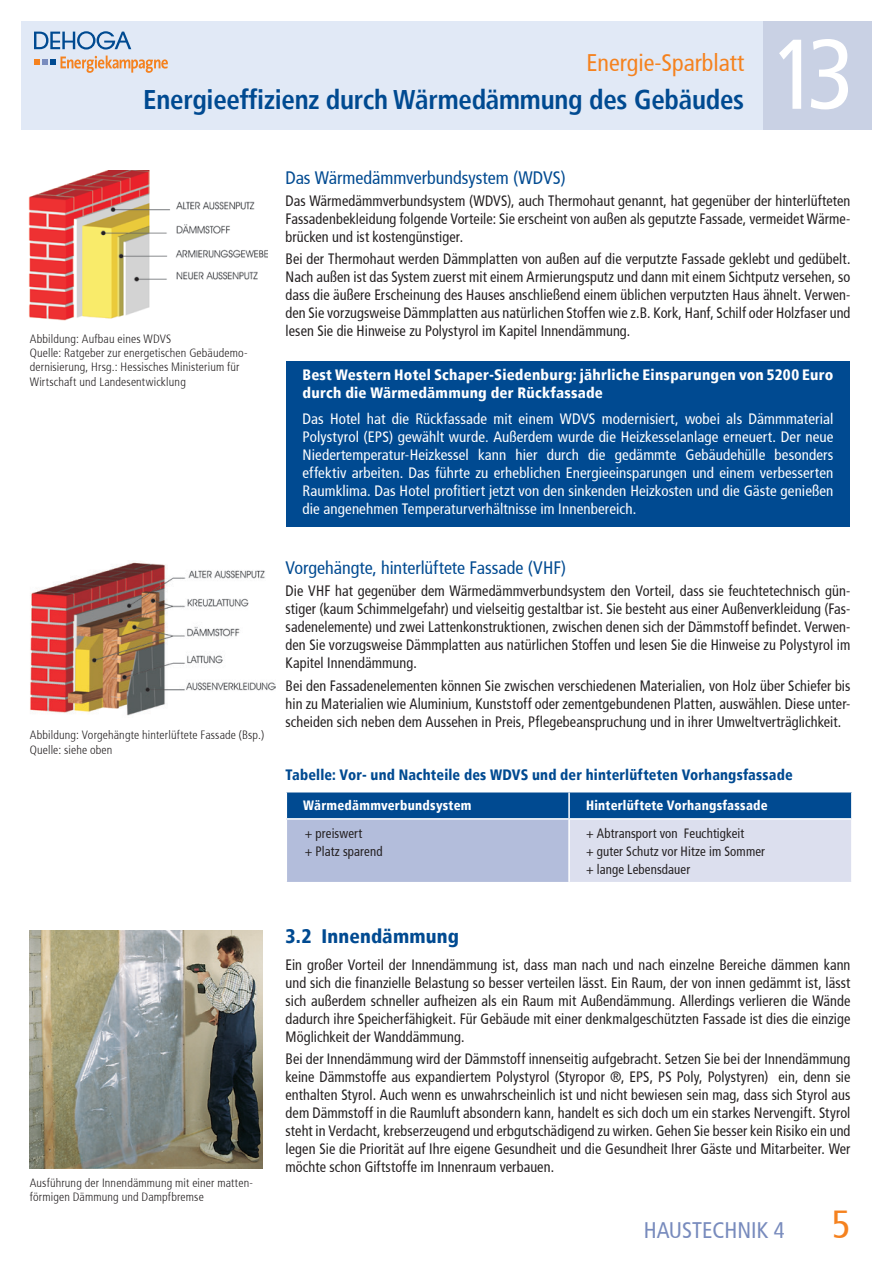
<style>
.page{position:relative;width:893px;height:1263px;background:#fff}
.page>*{position:absolute;margin:0;border:0;box-sizing:border-box;transform-origin:0 0}
.t1{font:condensed 99px "Frutiger";color:#fff}
.t2{font:condensed 39px "Frutiger";color:#f5821f}
.t3{font:700 condensed 27px "Frutiger";letter-spacing:-.01em;color:#004a91}
.t4{font:condensed 24px "Frutiger";color:#f5821f}
.t5{font:condensed 22.5px "Frutiger";color:#788bbd}
.t6{font:900 condensed 19.5px "Frutiger";letter-spacing:.005em;color:#004a91}
.t7{font:condensed 18px "Frutiger";color:#004a91}
.t8{font:condensed 15px/18px "Frutiger";letter-spacing:.005em;color:#231f20;text-align:justify;scale:.95 1}
.t9{font:condensed 15px/18px "Frutiger";letter-spacing:.005em;color:#fff;text-align:justify}
.t10{font:900 condensed 15px/18px "Frutiger";letter-spacing:.015em;color:#fff}
.t11{font:900 condensed 15px "Frutiger";letter-spacing:.015em;color:#004a91;scale:.95 1}
.t12{font:condensed 13.5px/18.3px "Frutiger";letter-spacing:.01em;color:#231f20;scale:.95 1}
.t13{font:900 condensed 13.5px "Frutiger";letter-spacing:.02em;color:#fff;scale:.95 1}
.t14{font:300 condensed 12px/14.4px "Frutiger";letter-spacing:.015em;color:#231f20}
</style>
<div class="page">
<div style="left:21px;top:21px;width:742px;height:109px;background:#e1e9f6"></div>
<svg style="left:34px;top:31px;width:97px;height:19px"></svg>
<svg style="left:34px;top:56px;width:134px;height:17px"></svg>
<div style="left:763px;top:21px;width:109px;height:109px;background:#c9d1e4"></div>
<div style="left:286px;top:361px;width:564px;height:166px;background:#004a91"></div>
<img style="left:30px;top:562px;width:246px;height:154px">
<img style="left:30px;top:930px;width:232px;height:239px">
<img style="left:28px;top:170px;width:240px;height:151px">
<div style="left:286px;top:819px;width:283px;height:64px;background:#b3bddb"></div>
<div style="left:569px;top:819px;width:283px;height:64px;background:#dcdfee"></div>
<div style="left:286px;top:792px;width:565px;height:26px;background:#004a91"></div>
<hr style="left:568px;top:792px;width:2px;height:26px;background:#fff">
<hr style="left:286px;top:818px;width:283px;height:2px;background:#fff">
<hr style="left:286px;top:820px;width:1px;height:62px;background:#fff">
<hr style="left:569px;top:818px;width:284px;height:2px;background:#fff">
<hr style="left:568px;top:820px;width:2px;height:62px;background:#fff">
<hr style="left:851px;top:820px;width:2px;height:62px;background:#fff">
<hr style="left:286px;top:882px;width:283px;height:1px;background:#fff">
<hr style="left:569px;top:882px;width:284px;height:1px;background:#fff">
<h3 class="t4" style="left:586px;top:48px;width:159px">Energie-Sparblatt</h3>
<h3 class="t3" style="left:143px;top:83px;width:602px">Energieeffizienz durch Wärmedämmung des Gebäudes</h3>
<h1 class="t1" style="left:772px;top:17px;width:84px">13</h1>
<p class="t14" style="left:30px;top:331px;width:219px">Abbildung: Aufbau eines WDVS<br>Quelle: Ratgeber zur energetischen Gebäudemo&shy;dernisierung, Hrsg.: Hessisches Ministerium für Wirtschaft und Landesentwicklung</p>
<p class="t14" style="left:30px;top:728px;width:236px">Abbildung: Vorgehängte hinterlüftete Fassade (Bsp.)<br>Quelle: siehe oben</p>
<p class="t14" style="left:30px;top:1175px;width:225px">Ausführung der Innendämmung mit einer matten&shy;förmigen Dämmung und Dampfbremse</p>
<p class="t7" style="left:286px;top:167px;width:282px">Das Wärmedämmverbundsystem (WDVS)</p>
<p class="t8" style="left:286px;top:192px;width:596px">Das Wärmedämmverbundsystem (WDVS), auch Thermohaut genannt, hat gegenüber der hinterlüfteten Fassadenbekleidung folgende Vorteile: Sie erscheint von außen als geputzte Fassade, vermeidet Wärme&shy;brücken und ist kostengünstiger.</p>
<p class="t8" style="left:286px;top:250px;width:596px">Bei der Thermohaut werden Dämmplatten von außen auf die verputzte Fassade geklebt und gedübelt.<br>Nach außen ist das System zuerst mit einem Armierungsputz und dann mit einem Sichtputz versehen, so dass die äußere Erscheinung des Hauses anschließend einem üblichen verputzten Haus ähnelt. Verwen&shy;den Sie vorzugsweise Dämmplatten aus natürlichen Stoffen wie z.B. Kork, Hanf, Schilf oder Holzfaser und lesen Sie die Hinweise zu Polystyrol im Kapitel Innendämmung.</p>
<p class="t10" style="left:303px;top:365px;width:532px">Best Western Hotel Schaper-Siedenburg: jährliche Einsparungen von 5200 Euro durch die Wärmedämmung der Rückfassade</p>
<p class="t9" style="left:303px;top:410px;width:532px">Das Hotel hat die Rückfassade mit einem WDVS modernisiert, wobei als Dämmmaterial Polystyrol (EPS) gewählt wurde. Außerdem wurde die Heizkesselanlage erneuert. Der neue Niedertemperatur-Heizkessel kann hier durch die gedämmte Gebäudehülle besonders effektiv arbeiten. Das führte zu erheblichen Energieeinsparungen und einem verbesserten Raumklima. Das Hotel profitiert jetzt von den sinkenden Heizkosten und die Gäste genießen die angenehmen Temperaturverhältnisse im Innenbereich.</p>
<p class="t7" style="left:286px;top:557px;width:282px">Vorgehängte, hinterlüftete Fassade (VHF)</p>
<p class="t8" style="left:286px;top:582px;width:596px">Die VHF hat gegenüber dem Wärmedämmverbundsystem den Vorteil, dass sie feuchtetechnisch gün&shy;stiger (kaum Schimmelgefahr) und vielseitig gestaltbar ist. Sie besteht aus einer Außenverkleidung (Fas&shy;sadenelemente) und zwei Lattenkonstruktionen, zwischen denen sich der Dämmstoff befindet. Verwen&shy;den Sie vorzugsweise Dämmplatten aus natürlichen Stoffen und lesen Sie die Hinweise zu Polystyrol im Kapitel Innendämmung.</p>
<p class="t8" style="left:286px;top:676px;width:596px">Bei den Fassadenelementen können Sie zwischen verschiedenen Materialien, von Holz über Schiefer bis hin zu Materialien wie Aluminium, Kunststoff oder zementgebundenen Platten, auswählen. Diese unter&shy;scheiden sich neben dem Aussehen in Preis, Pflegebeanspruchung und in ihrer Umweltverträglichkeit.</p>
<p class="t11" style="left:286px;top:765px;width:535px">Tabelle: Vor- und Nachteile des WDVS und der hinterlüfteten Vorhangsfassade</p>
<p class="t13" style="left:303px;top:797px;width:179px">Wärmedämmverbundsystem</p>
<p class="t13" style="left:586px;top:797px;width:193px">Hinterlüftete Vorhangsfassade</p>
<p class="t12" style="left:305px;top:824px;width:83px">+ preiswert<br>+ Platz sparend</p>
<p class="t12" style="left:586px;top:824px;width:190px">+ Abtransport von Feuchtigkeit<br>+ guter Schutz vor Hitze im Sommer + lange Lebensdauer</p>
<h3 class="t6" style="left:286px;top:925px;width:175px">3.2 Innendämmung</h3>
<p class="t8" style="left:286px;top:956px;width:596px">Ein großer Vorteil der Innendämmung ist, dass man nach und nach einzelne Bereiche dämmen kann und sich die finanzielle Belastung so besser verteilen lässt. Ein Raum, der von innen gedämmt ist, lässt sich außerdem schneller aufheizen als ein Raum mit Außendämmung. Allerdings verlieren die Wände dadurch ihre Speicherfähigkeit. Für Gebäude mit einer denkmalgeschützten Fassade ist dies die einzige Möglichkeit der Wanddämmung.</p>
<p class="t8" style="left:286px;top:1050px;width:596px">Bei der Innendämmung wird der Dämmstoff innenseitig aufgebracht. Setzen Sie bei der Innendämmung keine Dämmstoffe aus expandiertem Polystyrol (Styropor ®, EPS, PS Poly, Polystyren) ein, denn sie enthalten Styrol. Auch wenn es unwahrscheinlich ist und nicht bewiesen sein mag, dass sich Styrol aus dem Dämmstoff in die Raumluft absondern kann, handelt es sich doch um ein starkes Nervengift. Styrol steht in Verdacht, krebserzeugend und erbgutschädigend zu wirken. Gehen Sie besser kein Risiko ein und legen Sie die Priorität auf Ihre eigene Gesundheit und die Gesundheit Ihrer Gäste und Mitarbeiter. Wer möchte schon Giftstoffe im Innenraum verbauen.</p>
<h3 class="t5" style="left:644px;top:1217px;width:142px">HAUSTECHNIK 4</h3>
<h2 class="t2" style="left:832px;top:1202px;width:20px">5</h2>
</div>
